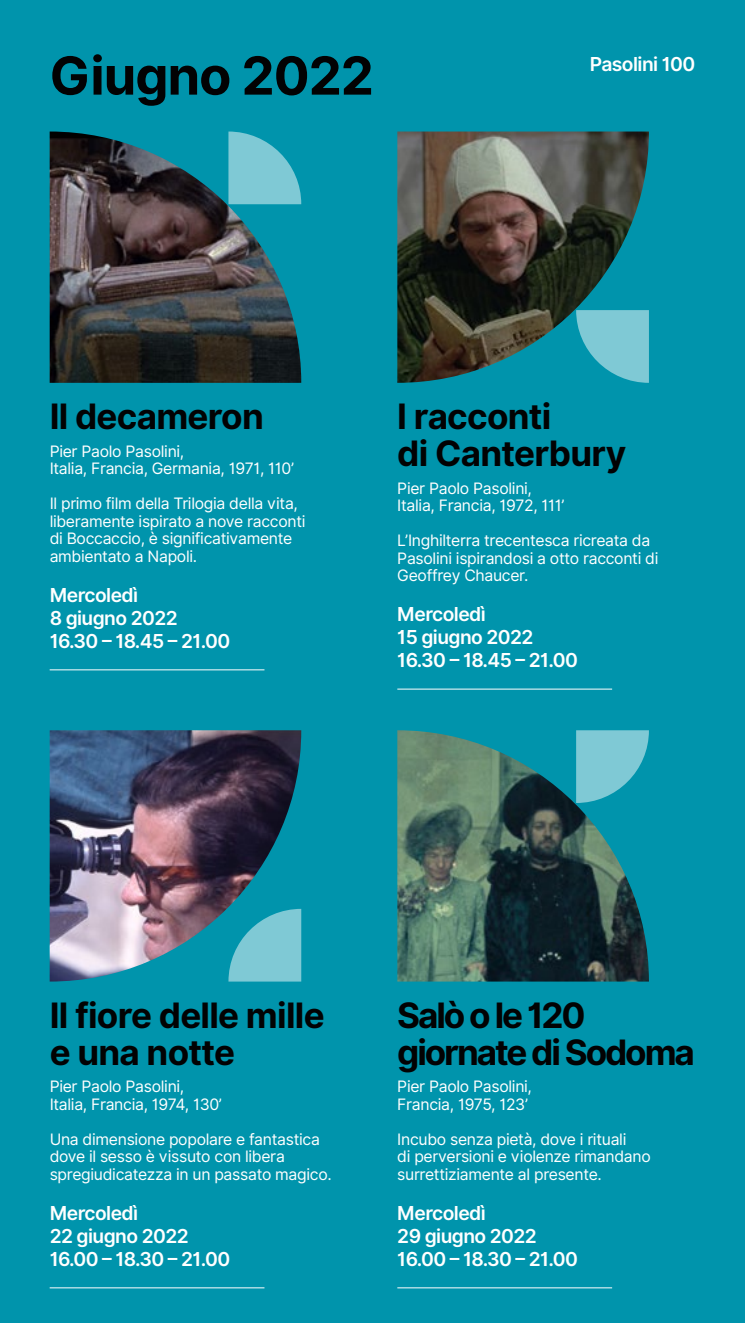
<style>
.page{position:relative;width:745px;height:1323px;background:#fff}
.page>*{position:absolute;margin:0;border:0;box-sizing:border-box;transform-origin:0 0}
.t1{font:700 52.5px "Inter";letter-spacing:-.02em;color:#020203}
.t2{font:700 35px/36.8px "Inter";letter-spacing:-.02em;color:#020203}
.t3{font:700 35px/36.8px "Inter";letter-spacing:-.06em;color:#020203}
.t4{font:600 19.25px/22.8px "Inter";letter-spacing:-.03em;color:#fff}
.t5{font:15.75px/17.5px "Inter";letter-spacing:-.02em;color:#fff}
</style>
<div class="page">
<div style="left:0;top:0;width:744px;height:1323px;background:#0094ac"></div>
<img style="left:50px;top:132px;width:251px;height:251px">
<img style="left:397px;top:132px;width:251px;height:251px">
<img style="left:50px;top:730px;width:251px;height:252px">
<img style="left:397px;top:730px;width:251px;height:252px">
<hr style="left:50px;top:1287px;width:214px;height:1px;background:#fff">
<hr style="left:397px;top:1287px;width:214px;height:1px;background:#fff">
<svg style="left:228px;top:132px;width:73px;height:72px"></svg>
<svg style="left:575px;top:310px;width:73px;height:73px"></svg>
<svg style="left:228px;top:909px;width:73px;height:73px"></svg>
<svg style="left:575px;top:730px;width:73px;height:73px"></svg>
<hr style="left:50px;top:669px;width:214px;height:1px;background:#fff">
<hr style="left:397px;top:689px;width:214px;height:1px;background:#fff">
<h1 class="t1" style="left:50px;top:37px;width:325px">Giugno 2022</h1>
<p class="t4" style="left:589px;top:53px;width:107px">Pasolini 100</p>
<h2 class="t2" style="left:50px;top:399px;width:215px">Il decameron</h2>
<p class="t5" style="left:50px;top:442px;width:246px">Pier Paolo Pasolini,<br>Italia, Francia, Germania, 1971, 110’</p>
<p class="t5" style="left:50px;top:495px;width:257px">Il primo film della Trilogia della vita, liberamente ispirato a nove racconti di Boccaccio, è significativamente ambientato a Napoli.</p>
<p class="t4" style="left:50px;top:584px;width:182px">Mercoledì<br>8 giugno 2022<br>16.30 – 18.45 – 21.00</p>
<h2 class="t2" style="left:397px;top:399px;width:230px">I racconti<br>di Canterbury</h2>
<p class="t5" style="left:397px;top:479px;width:169px">Pier Paolo Pasolini,<br>Italia, Francia, 1972, 111’</p>
<p class="t5" style="left:397px;top:532px;width:262px">L’Inghilterra trecentesca ricreata da<br>Pasolini ispirandosi a otto racconti di<br>Geoffrey Chaucer.</p>
<p class="t4" style="left:397px;top:603px;width:182px">Mercoledì<br>15 giugno 2022<br>16.30 – 18.45 – 21.00</p>
<h2 class="t2" style="left:50px;top:998px;width:276px">Il fiore delle mille e una notte</h2>
<p class="t5" style="left:50px;top:1078px;width:174px">Pier Paolo Pasolini,<br>Italia, Francia, 1974, 130’</p>
<p class="t5" style="left:50px;top:1130px;width:283px">Una dimensione popolare e fantastica dove il sesso è vissuto con libera spregiudicatezza in un passato magico.</p>
<p class="t4" style="left:50px;top:1202px;width:182px">Mercoledì<br>22 giugno 2022<br>16.00 – 18.30 – 21.00</p>
<h2 class="t3" style="left:397px;top:998px;width:299px">Salò o le 120 giornate di Sodoma</h2>
<p class="t5" style="left:397px;top:1078px;width:136px">Pier Paolo Pasolini,<br>Francia, 1975, 123’</p>
<p class="t5" style="left:397px;top:1130px;width:255px">Incubo senza pietà, dove i rituali<br>di perversioni e violenze rimandano surrettiziamente al presente.</p>
<p class="t4" style="left:397px;top:1202px;width:182px">Mercoledì<br>29 giugno 2022<br>16.00 – 18.30 – 21.00</p>
</div>
